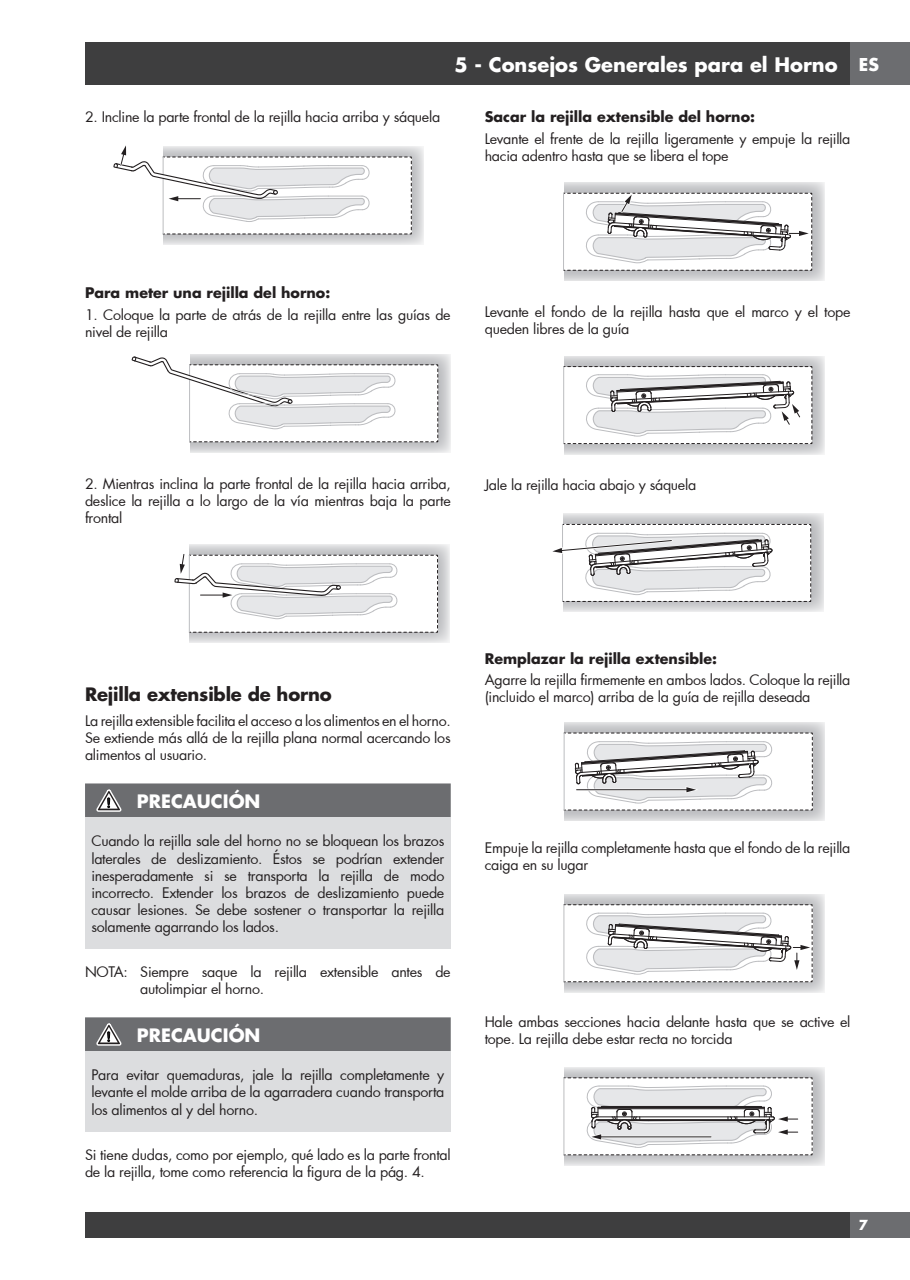
<style>
.page{position:relative;width:910px;height:1280px;background:#fff}
.page>*{position:absolute;margin:0;border:0;box-sizing:border-box;transform-origin:0 0}
.t1{font:700 19.5px "Futura Std";color:#fff}
.t2{font:700 18px "Futura Std";letter-spacing:-.01em;color:#231f20}
.t3{font:700 18px "Futura Std";color:#fff}
.t4{font:700 17.25px "Futura Std";color:#fff}
.t5{font:14.25px/17.1px "Futura";letter-spacing:-.02em;color:#231f20}
.t6{font:700 14.25px "Futura Std";color:#231f20}
.t7{font:700 13.5px "Futura Std";color:#fff}
</style>
<div class="page">
<div style="left:85px;top:43px;width:765px;height:42px;background:#3e3e3f"></div>
<div style="left:850px;top:43px;width:60px;height:42px;background:#6c6d70"></div>
<div style="left:85px;top:1212px;width:765px;height:25px;background:#3e3e3f"></div>
<div style="left:850px;top:1212px;width:60px;height:25px;background:#6c6d70"></div>
<svg style="left:163px;top:146px;width:261px;height:99px"></svg>
<svg style="left:113px;top:145px;width:299px;height:90px"></svg>
<svg style="left:190px;top:354px;width:260px;height:98px"></svg>
<svg style="left:131px;top:356px;width:307px;height:86px"></svg>
<svg style="left:189px;top:545px;width:261px;height:98px"></svg>
<svg style="left:174px;top:552px;width:264px;height:81px"></svg>
<div style="left:85px;top:817px;width:366px;height:132px;background:#dcdddf"></div>
<div style="left:85px;top:783px;width:366px;height:34px;background:#6c6d70"></div>
<div style="left:85px;top:1051px;width:366px;height:80px;background:#dcdddf"></div>
<div style="left:85px;top:1017px;width:366px;height:34px;background:#6c6d70"></div>
<svg style="left:564px;top:183px;width:260px;height:98px;fill:#c9cacd"></svg>
<svg style="left:563px;top:192px;width:249px;height:79px"></svg>
<svg style="left:564px;top:356px;width:260px;height:98px"></svg>
<hr style="left:563px;top:367px;width:1px;height:77px;background:#bcbdc0">
<svg style="left:564px;top:366px;width:249px;height:78px"></svg>
<svg style="left:563px;top:514px;width:260px;height:98px"></svg>
<svg style="left:552px;top:524px;width:259px;height:78px"></svg>
<svg style="left:564px;top:722px;width:261px;height:99px"></svg>
<svg style="left:564px;top:733px;width:249px;height:78px"></svg>
<svg style="left:564px;top:894px;width:261px;height:98px"></svg>
<svg style="left:564px;top:904px;width:249px;height:78px"></svg>
<svg style="left:564px;top:1067px;width:261px;height:98px"></svg>
<svg style="left:564px;top:1077px;width:249px;height:78px"></svg>
<p class="t5" style="left:85px;top:108px;width:357px">2. Incline la parte frontal de la rejilla hacia arriba y sáquela</p>
<h1 class="t1" style="left:454px;top:52px;width:385px">5 - Consejos Generales para el Horno</h1>
<p class="t4" style="left:859px;top:53px;width:22px">ES</p>
<p class="t6" style="left:485px;top:107px;width:272px">Sacar la rejilla extensible del horno:</p>
<p class="t5" style="left:485px;top:130px;width:367px">Levante el frente de la rejilla ligeramente y empuje la rejilla hacia adentro hasta que se libera el tope</p>
<p class="t6" style="left:85px;top:284px;width:247px">Para meter una rejilla del horno:</p>
<p class="t5" style="left:85px;top:306px;width:367px">1. Coloque la parte de atrás de la rejilla entre las guías de nivel de rejilla</p>
<p class="t5" style="left:485px;top:303px;width:367px">Levante el fondo de la rejilla hasta que el marco y el tope queden libres de la guía</p>
<p class="t5" style="left:85px;top:474px;width:367px;text-align:justify">2. Mientras inclina la parte frontal de la rejilla hacia arriba, deslice la rejilla a lo largo de la vía mientras baja la parte frontal</p>
<p class="t5" style="left:485px;top:476px;width:213px">Jale la rejilla hacia abajo y sáquela</p>
<p class="t2" style="left:85px;top:682px;width:248px">Rejilla extensible de horno</p>
<p class="t5" style="left:85px;top:712px;width:367px;text-align:justify">La rejilla extensible facilita el acceso a los alimentos en el horno.<br>Se extiende más allá de la rejilla plana normal acercando los alimentos al usuario.</p>
<p class="t3" style="left:137px;top:789px;width:125px">PRECAUCIÓN</p>
<p class="t5" style="left:91px;top:832px;width:354px;text-align:justify">Cuando la rejilla sale del horno no se bloquean los brazos laterales de deslizamiento. Éstos se podrían extender inesperadamente si se transporta la rejilla de modo incorrecto. Extender los brazos de deslizamiento puede causar lesiones. Se debe sostener o transportar la rejilla solamente agarrando los lados.</p>
<p class="t5" style="left:140px;top:963px;width:312px;text-indent:-55px">NOTA: Siempre saque la rejilla extensible antes de autolimpiar el horno.</p>
<p class="t3" style="left:137px;top:1023px;width:125px">PRECAUCIÓN</p>
<p class="t5" style="left:91px;top:1066px;width:354px;text-align:justify">Para evitar quemaduras, jale la rejilla completamente y levante el molde arriba de la agarradera cuando transporta los alimentos al y del horno.</p>
<p class="t5" style="left:85px;top:1146px;width:367px">Si tiene dudas, como por ejemplo, qué lado es la parte frontal de la rejilla, tome como referencia la figura de la pág. 4.</p>
<p class="t6" style="left:485px;top:649px;width:234px">Remplazar la rejilla extensible:</p>
<p class="t5" style="left:485px;top:671px;width:367px">Agarre la rejilla firmemente en ambos lados. Coloque la rejilla (incluido el marco) arriba de la guía de rejilla deseada</p>
<p class="t5" style="left:485px;top:839px;width:367px">Empuje la rejilla completamente hasta que el fondo de la rejilla caiga en su lugar</p>
<p class="t5" style="left:485px;top:1012px;width:367px">Hale ambas secciones hacia delante hasta que se active el tope. La rejilla debe estar recta no torcida</p>
<p class="t7" style="left:859px;top:1216px;width:11px">7</p>
</div>
